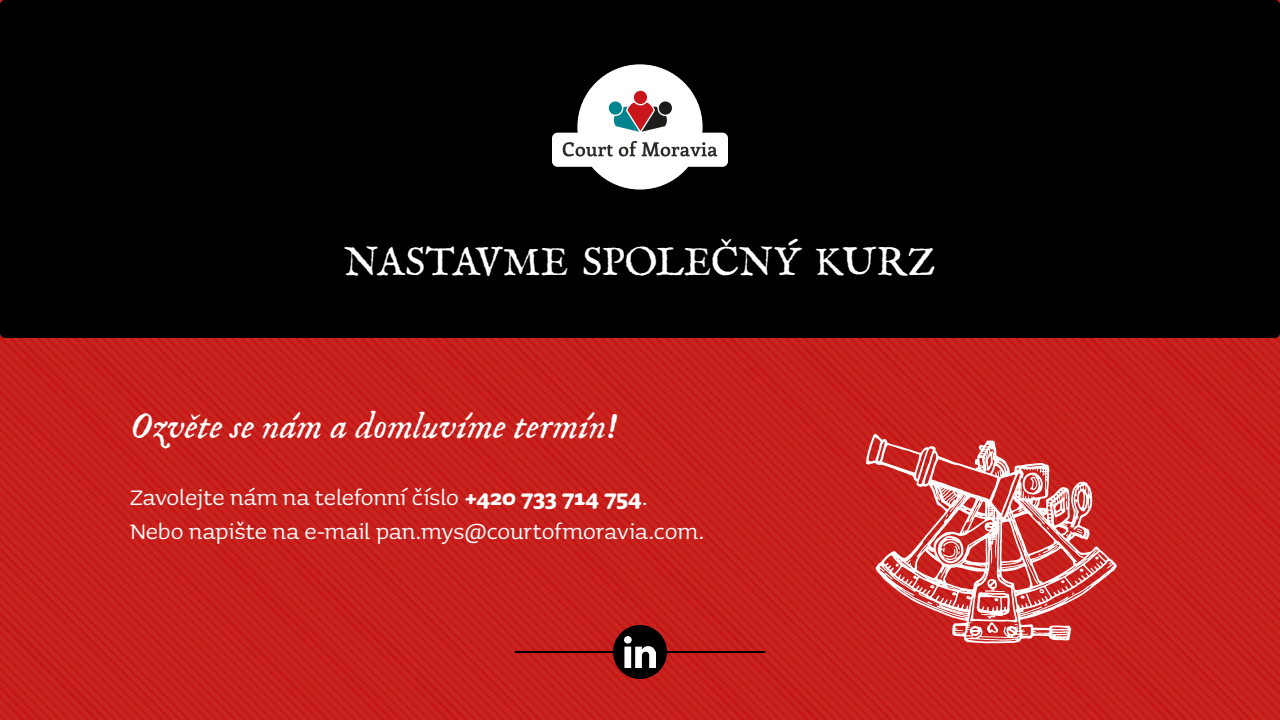
<style>
.page{position:relative;width:1280px;height:720px;background:#fff}
.page>*{position:absolute;margin:0;border:0;box-sizing:border-box;transform-origin:0 0}
.t1{font:40px "IM FELL English Roman";letter-spacing:-.01em;color:#fff}
.t2{font:38px "IM FELL English Italic";color:#fff}
.t3{font:28px/33.6px "Sauna Pro";letter-spacing:-.005em;color:#fff}
.s1{font-weight:700}
</style>
<div class="page">
<img style="left:0;top:0;width:1280px;height:720px">
<div style="left:0;top:0;width:1280px;height:338px;background:#000;border-radius:5px"></div>
<div style="left:577px;top:64px;width:126px;height:126px;background:#fff;border-radius:50%"></div>
<div style="left:552px;top:133px;width:176px;height:34px;background:#fff;border-radius:6px"></div>
<svg style="left:608px;top:90px;width:64px;height:42px"></svg>
<svg style="left:563px;top:142px;width:50px;height:14px"></svg>
<svg style="left:619px;top:141px;width:98px;height:15px"></svg>
<svg style="left:866px;top:434px;width:251px;height:209px;background:#d35350"></svg>
<svg style="left:1039px;top:589px;width:5px;height:4px"></svg>
<svg style="left:885px;top:573px;width:8px;height:6px"></svg>
<svg style="left:927px;top:602px;width:10px;height:3px"></svg>
<svg style="left:1061px;top:580px;width:4px;height:3px"></svg>
<svg style="left:1080px;top:568px;width:4px;height:4px"></svg>
<svg style="left:930px;top:584px;width:5px;height:4px"></svg>
<svg style="left:1077px;top:529px;width:6px;height:4px"></svg>
<svg style="left:1095px;top:556px;width:4px;height:4px"></svg>
<svg style="left:1091px;top:568px;width:3px;height:4px"></svg>
<svg style="left:895px;top:564px;width:4px;height:3px"></svg>
<svg style="left:977px;top:579px;width:48px;height:54px"></svg>
<svg style="left:938px;top:536px;width:26px;height:28px"></svg>
<svg style="left:1023px;top:472px;width:20px;height:23px"></svg>
<hr style="left:515px;top:651px;width:250px;height:2px;background:#000">
<div style="left:613px;top:625px;width:54px;height:54px;background:#000;border-radius:50%"></div>
<img style="left:624px;top:637px;width:32px;height:30px">
<h1 class="t1" style="left:344px;top:239px;width:593px">NASTAVME SPOLEČNÝ KURZ</h1>
<h2 class="t2" style="left:130px;top:403px;width:489px">Ozvěte se nám a domluvíme termín!</h2>
<p class="t3" style="left:130px;top:481px;width:576px">Zavolejte nám na telefonní číslo <span class="s1">+420 733 714 754</span>.<br>Nebo napište na e-mail pan.mys@courtofmoravia.com.</p>
</div>
